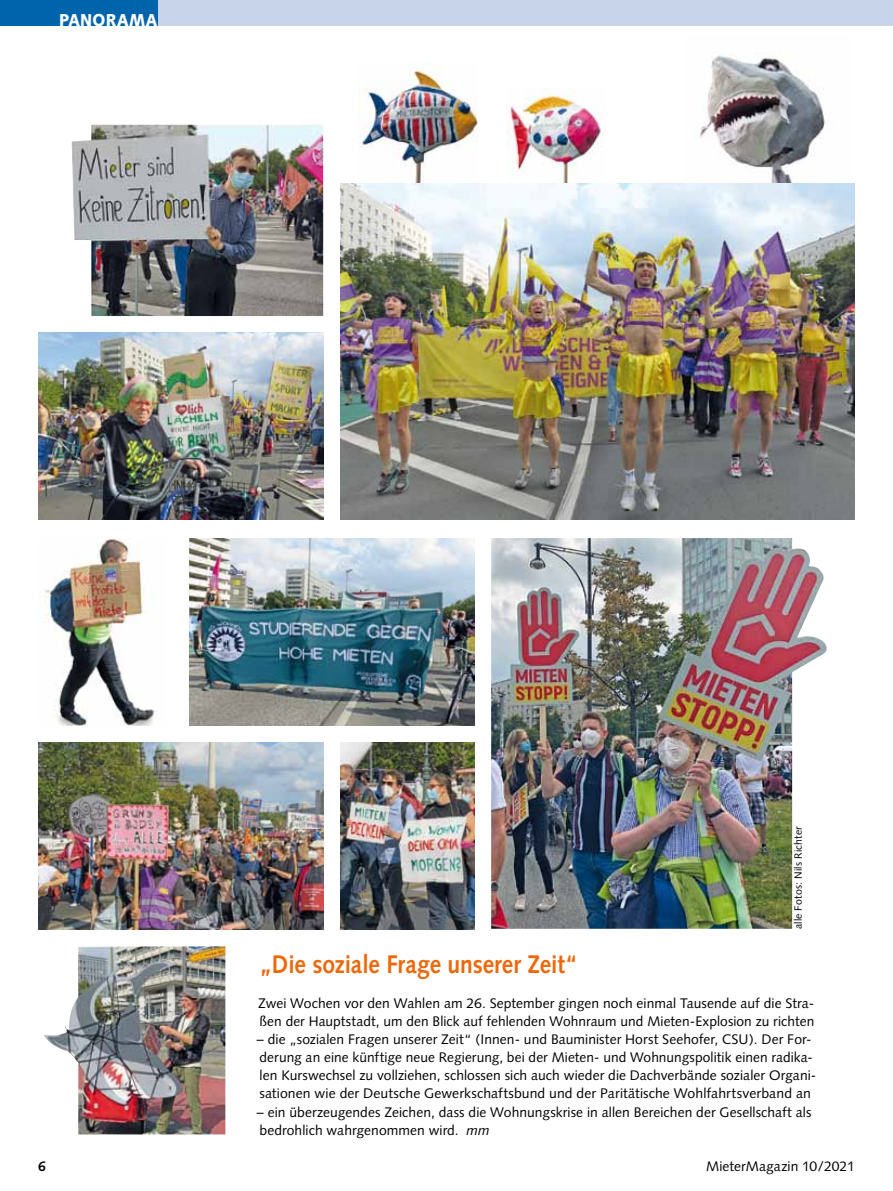
<style>
.page{position:relative;width:893px;height:1191px;background:#fff}
.page>*{position:absolute;margin:0;border:0;box-sizing:border-box;transform-origin:0 0}
.t1{font:700 25.5px "Syntax";letter-spacing:-.01em;color:#eb690b;scale:.9 1}
.t2{font:900 17.25px "Syntax";letter-spacing:.015em;color:#fff;scale:.9 1}
.t3{font:13.8px/18px "Syntax";letter-spacing:.005em;color:#000}
.t4{font:700 13.8px "Syntax";color:#000}
.t5{font:10.5px "Syntax";letter-spacing:.02em;color:#000}
.s1{font-style:italic}
</style>
<div class="page">
<img style="left:491px;top:538px;width:336px;height:390px">
<div style="left:157px;top:0;width:736px;height:26px;background:#c8d4ea"></div>
<div style="left:0;top:0;width:157px;height:26px;background:#0064ad"></div>
<img style="left:38px;top:742px;width:285px;height:187px">
<img style="left:340px;top:742px;width:134px;height:187px">
<img style="left:685px;top:54px;width:166px;height:130px">
<img style="left:508px;top:88px;width:95px;height:96px">
<img style="left:357px;top:63px;width:120px;height:121px">
<img style="left:44px;top:538px;width:112px;height:187px">
<img style="left:38px;top:333px;width:285px;height:187px">
<img style="left:340px;top:184px;width:515px;height:336px">
<img style="left:189px;top:538px;width:285px;height:187px">
<img style="left:72px;top:125px;width:251px;height:191px">
<img style="left:44px;top:946px;width:181px;height:188px">
<p class="t2" style="left:59px;top:9px;width:111px">PANORAMA</p>
<p class="t5" style="left:792px;top:929px;width:104px;rotate:-90deg">alle Fotos: Nils Richter</p>
<h1 class="t1" style="left:259px;top:949px;width:356px">„Die soziale Frage unserer Zeit“</h1>
<p class="t3" style="left:258px;top:994px;width:558px">Zwei Wochen vor den Wahlen am 26. September gingen noch einmal Tausende auf die Stra&shy;ßen der Hauptstadt, um den Blick auf fehlenden Wohnraum und Mieten-Explosion zu richten</p>
<p class="t3" style="left:257px;top:1030px;width:561px">– die „sozialen Fragen unserer Zeit“ (Innen- und Bauminister Horst Seehofer, CSU). Der For&shy;derung an eine künftige neue Regierung, bei der Mieten- und Wohnungspolitik einen radika&shy;len Kurswechsel zu vollziehen, schlossen sich auch wieder die Dachverbände sozialer Organi&shy;sationen wie der Deutsche Gewerkschaftsbund und der Paritätische Wohlfahrtsverband an</p>
<p class="t3" style="left:257px;top:1102px;width:556px">– ein überzeugendes Zeichen, dass die Wohnungskrise in allen Bereichen der Gesellschaft als bedrohlich wahrgenommen wird. <span class="s1">mm</span></p>
<p class="t4" style="left:38px;top:1158px;width:9px">6</p>
<p class="t3" style="left:706px;top:1157px;width:150px">MieterMagazin 10/2021</p>
</div>
